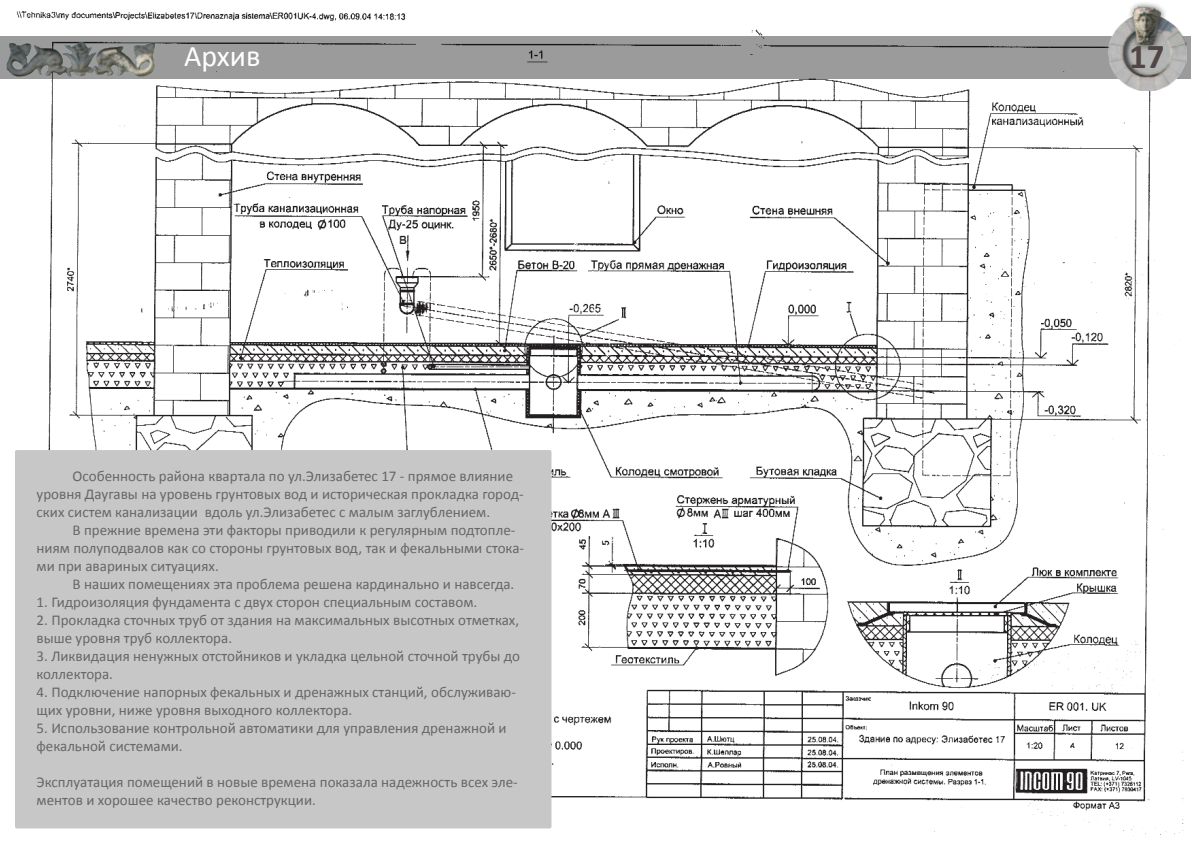
<style>
.page{position:relative;width:1191px;height:842px;background:#fff}
.page>*{position:absolute;margin:0;border:0;box-sizing:border-box;transform-origin:0 0}
.t1{font:700 35px "Calibri";color:#504646}
.t2{font:30px "Calibri";color:#fff}
.t3{font:15px/18px "Calibri";color:#040503}
</style>
<div class="page">
<img style="left:0;top:11px;width:1191px;height:825px">
<div style="left:0;top:36px;width:1191px;height:42px;background:#9b9b9b"></div>
<img style="left:1108px;top:3px;width:78px;height:88px">
<img style="left:6px;top:41px;width:157px;height:37px">
<div style="left:15px;top:450px;width:536px;height:378px;background:#c8c7c7;border-radius:2px"></div>
<h2 class="t2" style="left:184px;top:35px;width:78px">Архив</h2>
<h1 class="t1" style="left:1129px;top:31px;width:37px">17</h1>
<p class="t3" style="left:37px;top:467px;width:488px;text-indent:36px">Особенность района квартала по ул.Элизабетес 17 - прямое влияние уровня Даугавы на уровень грунтовых вод и историческая прокладка город&shy;ских систем канализации вдоль ул.Элизабетес с малым заглублением.</p>
<p class="t3" style="left:37px;top:521px;width:489px;text-indent:36px">В прежние времена эти факторы приводили к регулярным подтопле&shy;ниям полуподвалов как со стороны грунтовых вод, так и фекальными стока&shy;ми при авариных ситуациях.</p>
<p class="t3" style="left:73px;top:575px;width:443px">В наших помещениях эта проблема решена кардинально и навсегда.</p>
<p class="t3" style="left:37px;top:593px;width:442px">1. Гидроизоляция фундамента с двух сторон специальным составом.</p>
<p class="t3" style="left:37px;top:611px;width:484px">2. Прокладка сточных труб от здания на максимальных высотных отметках, выше уровня труб коллектора.</p>
<p class="t3" style="left:37px;top:647px;width:485px">3. Ликвидация ненужных отстойников и укладка цельной сточной трубы до коллектора.</p>
<p class="t3" style="left:37px;top:683px;width:481px">4. Подключение напорных фекальных и дренажных станций, обслуживаю&shy;щих уровни, ниже уровня выходного коллектора.</p>
<p class="t3" style="left:37px;top:719px;width:471px">5. Использование контрольной автоматики для управления дренажной и фекальной системами.</p>
<p class="t3" style="left:37px;top:773px;width:482px">Эксплуатация помещений в новые времена показала надежность всех эле&shy;ментов и хорошее качество реконструкции.</p>
</div>
